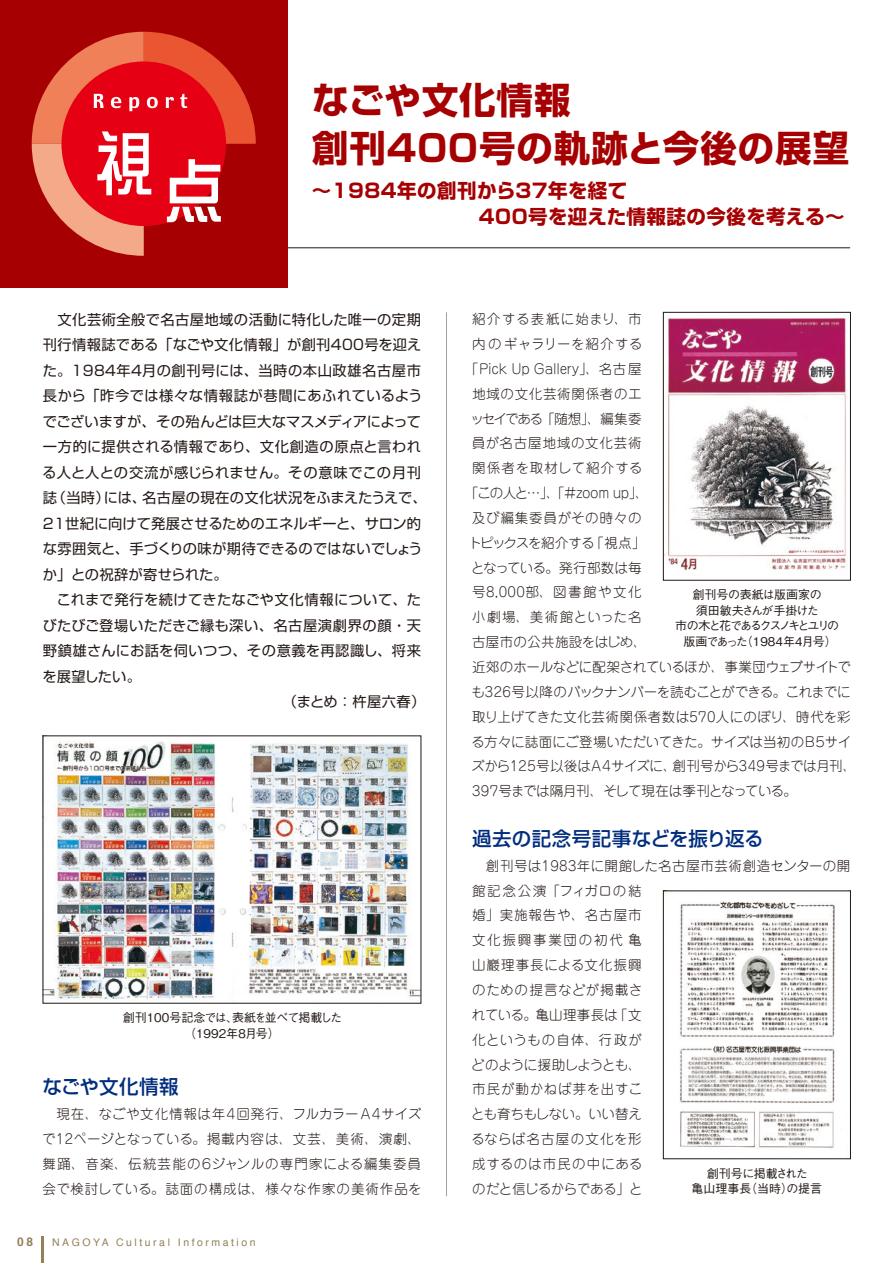
<style>
.page{position:relative;width:893px;height:1263px;background:#fff}
.page>*{position:absolute;margin:0;border:0;box-sizing:border-box;transform-origin:0 0}
.t1{font:700 36.6px/48.2px "Shin Go Pro";letter-spacing:.025em;color:#a60002}
.t2{font:700 19.5px/25.5px "Shin Go Pro";letter-spacing:.025em;color:#a60002}
.t3{font:500 19.5px "Shin Go Pr 5";letter-spacing:.02em;color:#002d7e}
.t4{font:14.25px "Shin Go Pr 5";letter-spacing:.025em;color:#231916}
.t5{font:14.25px "Shin Go Pr 5";letter-spacing:-.02em;color:#231916}
.t6{font:14.25px "Shin Go Pr 5";color:#231916}
.t7{font:14.25px "Shin Go Pr 5";letter-spacing:.045em;color:#231916}
.t8{font:300 13.5px/24.9px "Jun 101 Pro";letter-spacing:.045em;color:#231916}
.t9{font:300 13.5px/24.9px "Jun 101 Pro";letter-spacing:.025em;color:#231916;text-align:justify}
.t10{font:300 13.5px "Jun 101 Pro";letter-spacing:-.02em;color:#231916}
.t11{font:300 13.5px "Jun 101 Pro";letter-spacing:-.015em;color:#231916}
.t12{font:300 13.5px "Jun 101 Pro";letter-spacing:-.025em;color:#231916}
.t13{font:300 13.5px "Jun 101 Pro";letter-spacing:-.03em;color:#231916}
.t14{font:300 13.5px "Jun 101 Pro";letter-spacing:.06em;color:#231916}
.t15{font:300 13.5px "Jun 101 Pro";letter-spacing:-.035em;color:#231916}
.t16{font:300 13.5px "Jun 101 Pro";letter-spacing:-.095em;color:#231916}
.t17{font:300 13.5px "Jun 101 Pro";letter-spacing:-.065em;color:#231916}
.t18{font:300 13.5px "Jun 101 Pro";letter-spacing:.105em;color:#231916}
.t19{font:300 13.5px "Jun 101 Pro";letter-spacing:.095em;color:#231916}
.t20{font:300 13.5px "Jun 101 Pro";letter-spacing:.055em;color:#231916}
.t21{font:300 13.5px "Jun 101 Pro";letter-spacing:.065em;color:#231916}
.t22{font:300 13.5px "Jun 101 Pro";letter-spacing:.085em;color:#231916}
.t23{font:500 12px/15.5px "Gothic BBB Pr 5";letter-spacing:-.075em;color:#231916;text-align:center}
.t24{font:500 12px/15.5px "Gothic BBB Pr 5";color:#231916;text-align:center}
.t25{font:700 12px "Helvetica";color:#948159}
.t26{font:10.5px "Helvetica";letter-spacing:.24em;color:#948159}
</style>
<div class="page">
<img style="left:665px;top:893px;width:170px;height:255px">
<div style="left:663px;top:891px;width:188px;height:268px;border:1px solid #231916"></div>
<img style="left:665px;top:318px;width:181px;height:253px">
<div style="left:663px;top:312px;width:188px;height:268px;border:1px solid #231916"></div>
<img style="left:45px;top:741px;width:374px;height:259px">
<hr style="left:268px;top:247px;width:582px;height:1px;background:#231916">
<div style="left:0;top:0;width:287px;height:288px;background:#a60002"></div>
<svg style="left:32px;top:32px;width:224px;height:224px"></svg>
<hr style="left:446px;top:312px;width:1px;height:884px;background:#a0a0a1">
<hr style="left:42px;top:1236px;width:2px;height:27px;background:#948159">
<h1 class="t1" style="left:312px;top:72px;width:539px">なごや文化情報<br>創刊400号の軌跡と今後の展望</h1>
<h2 class="t2" style="left:312px;top:176px;width:534px">～1984年の創刊から37年を経て<br>　　　　　　　　 400号を迎えた情報誌の今後を考える～</h2>
<p class="t4" style="left:43px;top:308px;width:379px">　文化芸術全般で名古屋地域の活動に特化した唯一の定期</p>
<p class="t4" style="left:43px;top:333px;width:380px">刊行情報誌である「なごや文化情報」が創刊400号を迎え</p>
<p class="t4" style="left:43px;top:359px;width:380px">た。1984年４月の創刊号には、当時の本山政雄名古屋市</p>
<p class="t7" style="left:43px;top:384px;width:381px">長から「昨今では様々な情報誌が巷間にあふれているよう</p>
<p class="t5" style="left:43px;top:410px;width:380px">でございますが、その殆んどは巨大なマスメディアによって</p>
<p class="t4" style="left:43px;top:435px;width:380px">一方的に提供される情報であり、文化創造の原点と言われ</p>
<p class="t4" style="left:42px;top:461px;width:380px">る人と人との交流が感じられません。その意味でこの月刊</p>
<p class="t4" style="left:43px;top:486px;width:385px">誌（当時）には、名古屋の現在の文化状況をふまえたうえで、</p>
<p class="t6" style="left:43px;top:512px;width:379px">21世紀に向けて発展させるためのエネルギーと、サロン的</p>
<p class="t4" style="left:43px;top:537px;width:381px">な雰囲気と、手づくりの味が期待できるのではないでしょう</p>
<p class="t4" style="left:43px;top:563px;width:186px">か」との祝辞が寄せられた。</p>
<p class="t4" style="left:43px;top:588px;width:380px">　これまで発行を続けてきたなごや文化情報について、た</p>
<p class="t4" style="left:43px;top:614px;width:380px">びたびご登場いただきご縁も深い、名古屋演劇界の顔・天</p>
<p class="t4" style="left:43px;top:639px;width:379px">野鎮雄さんにお話を伺いつつ、その意義を再認識し、将来</p>
<p class="t4" style="left:43px;top:665px;width:100px">を展望したい。</p>
<p class="t4" style="left:283px;top:690px;width:144px">（まとめ：杵屋六春）</p>
<p class="t24" style="left:123px;top:1009px;width:221px">創刊100号記念では、表紙を並べて掲載した（1992年８月号）</p>
<h2 class="t3" style="left:42px;top:1071px;width:138px">なごや文化情報</h2>
<p class="t9" style="left:42px;top:1100px;width:381px;text-indent:14px">現在、なごや文化情報は年４回発行、フルカラーA４サイズで12ページとなっている。掲載内容は、文芸、美術、演劇、舞踊、音楽、伝統芸能の６ジャンルの専門家による編集委員会で検討している。誌面の構成は、様々な作家の美術作品を</p>
<p class="t25" style="left:17px;top:1232px;width:18px">08</p>
<p class="t26" style="left:52px;top:1234px;width:205px">NAGOYA Cultural Information</p>
<p class="t19" style="left:472px;top:308px;width:171px">紹介する表紙に始まり、市</p>
<p class="t9" style="left:472px;top:330px;width:172px">内のギャラリーを紹介する</p>
<p class="t11" style="left:465px;top:358px;width:178px">「Pick Up Gallery」、名古屋</p>
<p class="t20" style="left:472px;top:383px;width:171px">地域の文化芸術関係者のエ</p>
<p class="t16" style="left:470px;top:408px;width:173px">ッセイである「随想」、編集委</p>
<p class="t14" style="left:472px;top:433px;width:171px">員が名古屋地域の文化芸術</p>
<p class="t21" style="left:472px;top:457px;width:172px">関係者を取材して紹介する</p>
<p class="t15" style="left:465px;top:482px;width:185px">「この人と…」、「＃zoom up」、</p>
<p class="t14" style="left:472px;top:507px;width:171px">及び編集委員がその時々の</p>
<p class="t17" style="left:469px;top:532px;width:178px">トピックスを紹介する「視点」</p>
<p class="t10" style="left:471px;top:557px;width:172px">となっている。発行部数は毎</p>
<p class="t18" style="left:472px;top:582px;width:171px">号8,000部、図書館や文化</p>
<p class="t22" style="left:472px;top:606px;width:171px">小劇場、美術館といった名</p>
<p class="t9" style="left:472px;top:628px;width:176px">古屋市の公共施設をはじめ、</p>
<p class="t12" style="left:472px;top:656px;width:380px">近郊のホールなどに配架されているほか、事業団ウェブサイトで</p>
<p class="t11" style="left:471px;top:681px;width:381px">も326号以降のバックナンバーを読むことができる。これまでに</p>
<p class="t9" style="left:472px;top:702px;width:380px">取り上げてきた文化芸術関係者数は570人にのぼり、時代を彩</p>
<p class="t10" style="left:471px;top:731px;width:382px">る方々に誌面にご登場いただいてきた。サイズは当初のB５サイ</p>
<p class="t10" style="left:471px;top:755px;width:387px">ズから125号以後はA４サイズに、創刊号から349号までは月刊、</p>
<p class="t13" style="left:472px;top:780px;width:326px">397号までは隔月刊、そして現在は季刊となっている。</p>
<h2 class="t3" style="left:472px;top:822px;width:293px">過去の記念号記事などを振り返る</h2>
<p class="t8" style="left:471px;top:852px;width:381px;text-indent:15px">創刊号は1983年に開館した名古屋市芸術創造センターの開館記念公演「フィガロの結<br>婚」実施報告や、名古屋市<br>文化振興事業団の初代 亀<br>山巖理事長による文化振興<br>のための提言などが掲載さ<br>れている。亀山理事長は「文<br>化というもの自体、行政が<br>どのように援助しようとも、<br>市民が動かねば芽を出すこ<br>とも育ちもしない。いい替え<br>るならば名古屋の文化を形<br>成するのは市民の中にある<br>のだと信じるからである」と</p>
<p class="t23" style="left:675px;top:586px;width:166px">創刊号の表紙は版画家の<br>須田敏夫さんが手掛けた<br>市の木と花であるクスノキとユリの版画であった（1984年４月号）</p>
<p class="t24" style="left:692px;top:1164px;width:132px">創刊号に掲載された<br>亀山理事長（当時）の提言</p>
</div>
